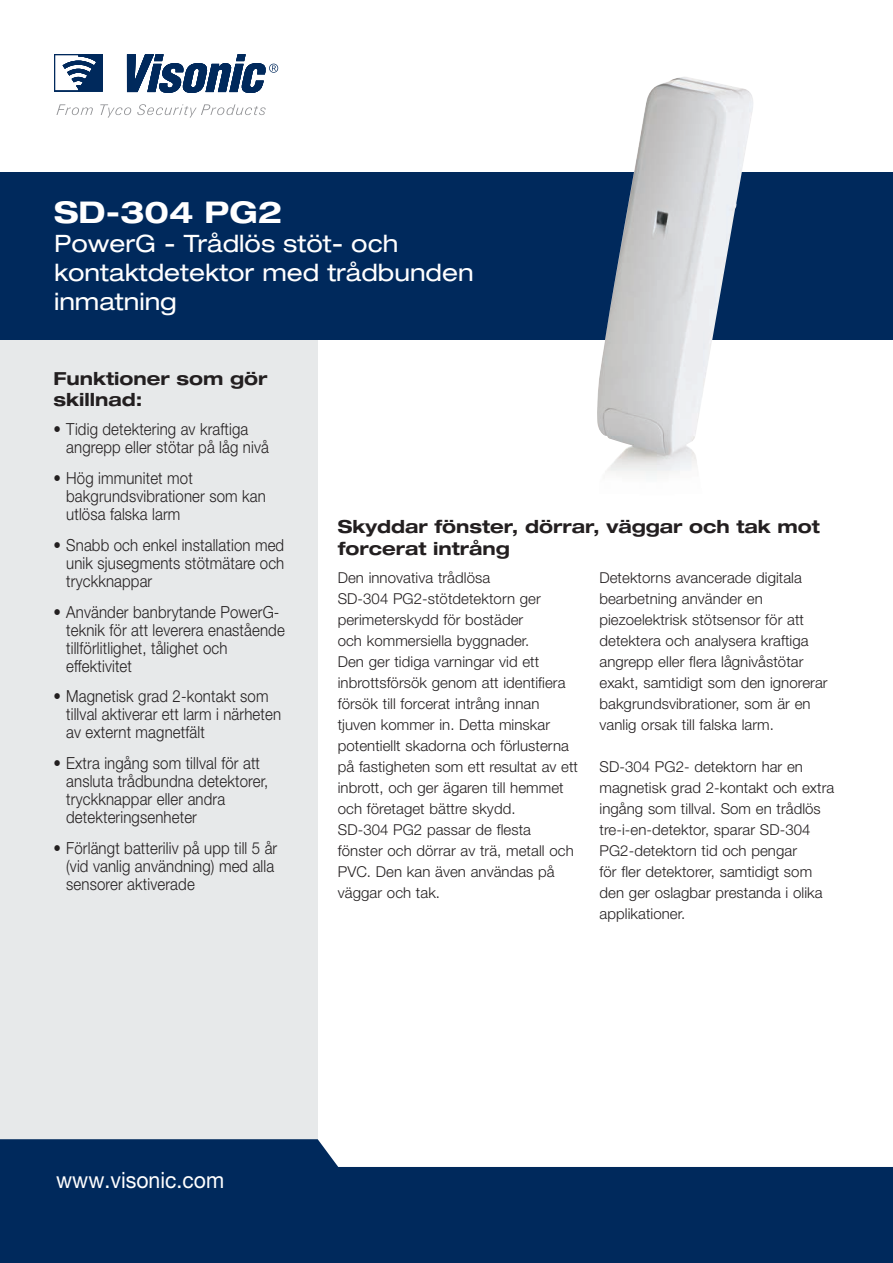
<style>
.page{position:relative;width:893px;height:1263px;background:#fff}
.page>*{position:absolute;margin:0;border:0;box-sizing:border-box;transform-origin:0 0}
.t1{font:700 expanded 30px "Helvetica Neue LT Pro";color:#fff}
.t2{font:expanded 24px/28.8px "Helvetica Neue LT Pro";color:#fff}
.t3{font:22.5px "Helvetica Neue LT Pro";color:#fff;scale:.94 1}
.t4{font:700 expanded 18px/21.6px "Helvetica Neue LT Pro";color:#231f20}
.t5{font:300 16.65px/18px "Helvetica Neue LT Pro";letter-spacing:.01em;color:#231f20;scale:.9 1}
.t6{font:300 15px/21px "Helvetica Neue LT Pro";letter-spacing:.005em;color:#231f20}
</style>
<div class="page">
<div style="left:0;top:199px;width:318px;height:1053px;background:#e7e9ea"></div>
<svg style="left:0;top:1139px;width:893px;height:124px;background:#244773"></svg>
<div style="left:0;top:172px;width:893px;height:168px;background:#00295c"></div>
<svg style="left:56px;top:104px;width:37px;height:11px"></svg>
<svg style="left:100px;top:104px;width:31px;height:14px"></svg>
<svg style="left:137px;top:104px;width:129px;height:14px"></svg>
<svg style="left:54px;top:54px;width:224px;height:39px"></svg>
<img style="left:597px;top:77px;width:156px;height:400px">
<h1 class="t1" style="left:54px;top:194px;width:230px">SD-304 PG2</h1>
<h2 class="t2" style="left:54px;top:229px;width:421px">PowerG - Trådlös stöt- och kontaktdetektor med trådbunden inmatning</h2>
<p class="t4" style="left:53px;top:367px;width:216px">Funktioner som gör skillnad:</p>
<p class="t5" style="left:66px;top:420px;width:227px;text-indent:-13px">• Tidig detektering av kraftiga angrepp eller stötar på låg nivå</p>
<p class="t5" style="left:66px;top:469px;width:223px;text-indent:-13px">• Hög immunitet mot bakgrundsvibrationer som kan utlösa falska larm</p>
<p class="t5" style="left:66px;top:536px;width:244px;text-align:justify;text-indent:-13px">• Snabb och enkel installation med unik sjusegments stötmätare och tryckknappar</p>
<p class="t5" style="left:66px;top:602px;width:244px;text-indent:-13px">• Använder banbrytande PowerG&shy;teknik för att leverera enastående tillförlitlighet, tålighet och effektivitet</p>
<p class="t5" style="left:66px;top:687px;width:240px;text-indent:-13px">• Magnetisk grad 2-kontakt som tillval aktiverar ett larm i närheten av externt magnetfält</p>
<p class="t5" style="left:66px;top:754px;width:226px;text-indent:-13px">• Extra ingång som tillval för att ansluta trådbundna detektorer, tryckknappar eller andra detekteringsenheter</p>
<p class="t5" style="left:66px;top:839px;width:236px;text-indent:-13px">• Förlängt batteriliv på upp till 5 år (vid vanlig användning) med alla sensorer aktiverade</p>
<p class="t4" style="left:338px;top:515px;width:484px">Skyddar fönster, dörrar, väggar och tak mot forcerat intrång</p>
<p class="t6" style="left:338px;top:567px;width:242px">Den innovativa trådlösa<br>SD-304 PG2-stötdetektorn ger perimeterskydd för bostäder<br>och kommersiella byggnader.<br>Den ger tidiga varningar vid ett inbrottsförsök genom att identifiera försök till forcerat intrång innan tjuven kommer in. Detta minskar potentiellt skadorna och förlusterna på fastigheten som ett resultat av ett inbrott, och ger ägaren till hemmet och företaget bättre skydd.<br>SD-304 PG2 passar de flesta fönster och dörrar av trä, metall och<br>PVC. Den kan även användas på väggar och tak.</p>
<p class="t6" style="left:599px;top:567px;width:230px">Detektorns avancerade digitala bearbetning använder en piezoelektrisk stötsensor för att detektera och analysera kraftiga angrepp eller flera lågnivåstötar exakt, samtidigt som den ignorerar bakgrundsvibrationer, som är en vanlig orsak till falska larm.</p>
<p class="t6" style="left:599px;top:756px;width:236px">SD-304 PG2- detektorn har en magnetisk grad 2-kontakt och extra ingång som tillval. Som en trådlös tre-i-en-detektor, sparar SD-304<br>PG2-detektorn tid och pengar<br>för fler detektorer, samtidigt som den ger oslagbar prestanda i olika applikationer.</p>
<h3 class="t3" style="left:56px;top:1167px;width:180px">www.visonic.com</h3>
</div>
